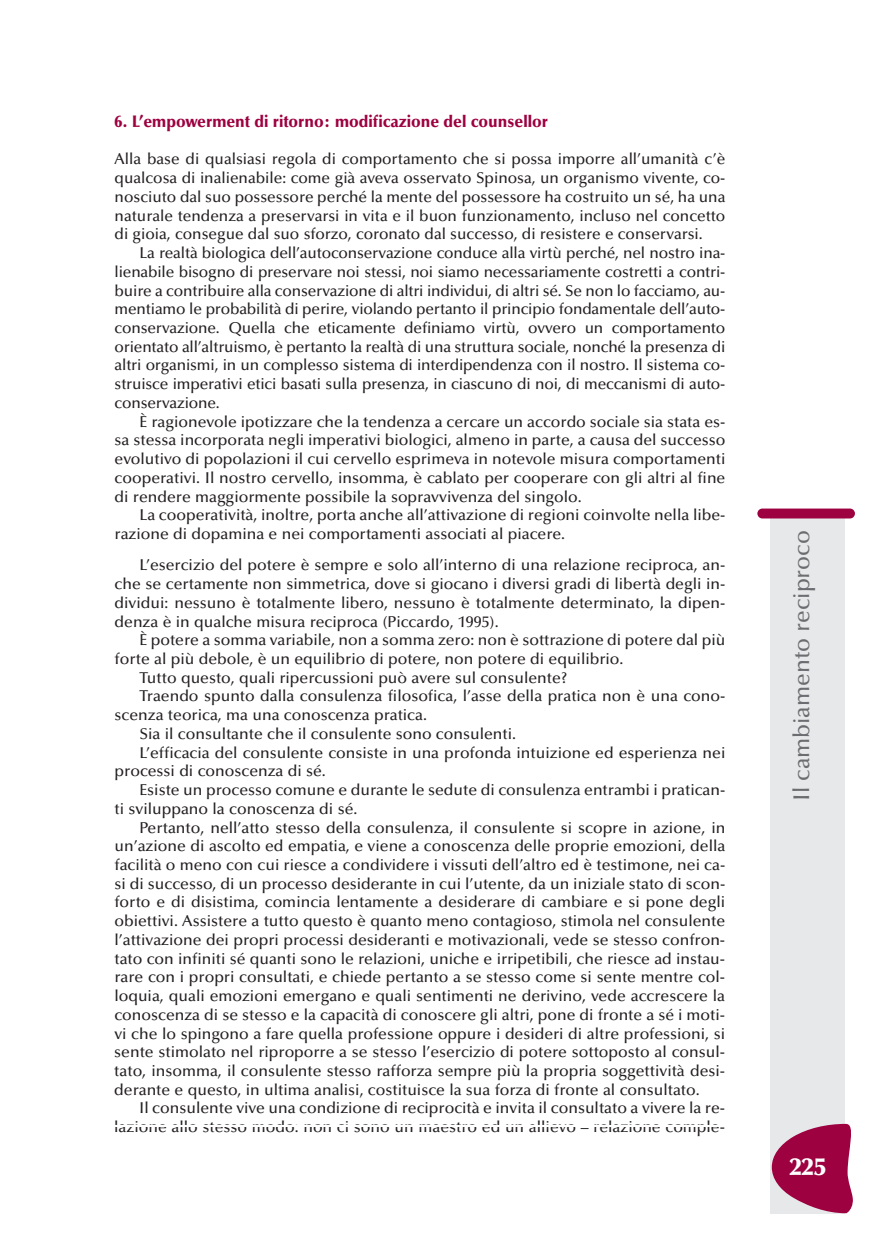
<style>
.page{position:relative;width:869px;height:1241px;background:#fff}
.page>*{position:absolute;margin:0;border:0;box-sizing:border-box;transform-origin:0 0}
.t1{font:900 24.5px "Optima";color:#fff}
.t2{font:500 22.75px "Optima";color:#6c6d70}
.t3{font:900 16.62px "Optima";color:#9d0140;scale:.95 1}
.t4{font:500 15.75px/18.7px "Optima";color:#231f20;text-align:justify}
</style>
<div class="page">
<div style="left:770px;top:516px;width:74px;height:697px;background:#e7e8e9"></div>
<div style="left:757px;top:508px;width:97px;height:10px;background:#9d0140;border-radius:5px"></div>
<svg style="left:771px;top:1123px;width:82px;height:89px"></svg>
<p class="t3" style="left:115px;top:114px;width:457px">6. L’empowerment di ritorno: modificazione del counsellor</p>
<p class="t4" style="left:115px;top:151px;width:612px">Alla base di qualsiasi regola di comportamento che si possa imporre all’umanità c’è qualcosa di inalienabile: come già aveva osservato Spinosa, un organismo vivente, co&shy;nosciuto dal suo possessore perché la mente del possessore ha costruito un sé, ha una naturale tendenza a preservarsi in vita e il buon funzionamento, incluso nel concetto di gioia, consegue dal suo sforzo, coronato dal successo, di resistere e conservarsi.</p>
<p class="t4" style="left:115px;top:245px;width:612px;text-indent:25px">La realtà biologica dell’autoconservazione conduce alla virtù perché, nel nostro ina&shy;lienabile bisogno di preservare noi stessi, noi siamo necessariamente costretti a contri&shy;buire a contribuire alla conservazione di altri individui, di altri sé. Se non lo facciamo, au&shy;mentiamo le probabilità di perire, violando pertanto il principio fondamentale dell’auto&shy;conservazione. Quella che eticamente definiamo virtù, ovvero un comportamento orientato all’altruismo, è pertanto la realtà di una struttura sociale, nonché la presenza di altri organismi, in un complesso sistema di interdipendenza con il nostro. Il sistema co&shy;struisce imperativi etici basati sulla presenza, in ciascuno di noi, di meccanismi di auto&shy;conservazione.</p>
<p class="t4" style="left:115px;top:413px;width:612px;text-indent:25px">È ragionevole ipotizzare che la tendenza a cercare un accordo sociale sia stata es&shy;sa stessa incorporata negli imperativi biologici, almeno in parte, a causa del successo evolutivo di popolazioni il cui cervello esprimeva in notevole misura comportamenti cooperativi. Il nostro cervello, insomma, è cablato per cooperare con gli altri al fine di rendere maggiormente possibile la sopravvivenza del singolo.</p>
<p class="t4" style="left:115px;top:507px;width:612px;text-indent:25px">La cooperatività, inoltre, porta anche all’attivazione di regioni coinvolte nella libe&shy;razione di dopamina e nei comportamenti associati al piacere.</p>
<p class="t4" style="left:115px;top:557px;width:612px;text-indent:25px">L’esercizio del potere è sempre e solo all’interno di una relazione reciproca, an&shy;che se certamente non simmetrica, dove si giocano i diversi gradi di libertà degli in&shy;dividui: nessuno è totalmente libero, nessuno è totalmente determinato, la dipen&shy;denza è in qualche misura reciproca (Piccardo, 1995).</p>
<p class="t4" style="left:139px;top:632px;width:587px">È potere a somma variabile, non a somma zero: non è sottrazione di potere dal più</p>
<p class="t4" style="left:115px;top:650px;width:510px">forte al più debole, è un equilibrio di potere, non potere di equilibrio.</p>
<p class="t4" style="left:139px;top:669px;width:430px">Tutto questo, quali ripercussioni può avere sul consulente?</p>
<p class="t4" style="left:139px;top:688px;width:587px">Traendo spunto dalla consulenza filosofica, l’asse della pratica non è una cono-</p>
<p class="t4" style="left:114px;top:707px;width:314px">scenza teorica, ma una conoscenza pratica.</p>
<p class="t4" style="left:139px;top:725px;width:378px">Sia il consultante che il consulente sono consulenti.</p>
<p class="t4" style="left:139px;top:744px;width:587px">L’efficacia del consulente consiste in una profonda intuizione ed esperienza nei</p>
<p class="t4" style="left:114px;top:763px;width:213px">processi di conoscenza di sé.</p>
<p class="t4" style="left:139px;top:781px;width:587px">Esiste un processo comune e durante le sedute di consulenza entrambi i pratican-</p>
<p class="t4" style="left:114px;top:800px;width:244px">ti sviluppano la conoscenza di sé.</p>
<p class="t4" style="left:139px;top:819px;width:587px">Pertanto, nell’atto stesso della consulenza, il consulente si scopre in azione, in</p>
<p class="t4" style="left:114px;top:838px;width:612px">un’azione di ascolto ed empatia, e viene a conoscenza delle proprie emozioni, della</p>
<p class="t4" style="left:114px;top:856px;width:612px">facilità o meno con cui riesce a condividere i vissuti dell’altro ed è testimone, nei ca-</p>
<p class="t4" style="left:114px;top:875px;width:612px">si di successo, di un processo desiderante in cui l’utente, da un iniziale stato di scon-</p>
<p class="t4" style="left:114px;top:894px;width:612px">forto e di disistima, comincia lentamente a desiderare di cambiare e si pone degli</p>
<p class="t4" style="left:114px;top:912px;width:612px">obiettivi. Assistere a tutto questo è quanto meno contagioso, stimola nel consulente</p>
<p class="t4" style="left:114px;top:931px;width:612px">l’attivazione dei propri processi desideranti e motivazionali, vede se stesso confron-</p>
<p class="t4" style="left:114px;top:950px;width:612px">tato con infiniti sé quanti sono le relazioni, uniche e irripetibili, che riesce ad instau-</p>
<p class="t4" style="left:114px;top:969px;width:612px">rare con i propri consultati, e chiede pertanto a se stesso come si sente mentre col-</p>
<p class="t4" style="left:114px;top:987px;width:612px">loquia, quali emozioni emergano e quali sentimenti ne derivino, vede accrescere la</p>
<p class="t4" style="left:114px;top:1006px;width:612px">conoscenza di se stesso e la capacità di conoscere gli altri, pone di fronte a sé i moti-</p>
<p class="t4" style="left:114px;top:1025px;width:612px">vi che lo spingono a fare quella professione oppure i desideri di altre professioni, si</p>
<p class="t4" style="left:114px;top:1044px;width:612px">sente stimolato nel riproporre a se stesso l’esercizio di potere sottoposto al consul-</p>
<p class="t4" style="left:114px;top:1062px;width:612px">tato, insomma, il consulente stesso rafforza sempre più la propria soggettività desi-</p>
<p class="t4" style="left:114px;top:1081px;width:586px">derante e questo, in ultima analisi, costituisce la sua forza di fronte al consultato.</p>
<p class="t4" style="left:139px;top:1100px;width:587px">Il consulente vive una condizione di reciprocità e invita il consultato a vivere la re-</p>
<p class="t4" style="left:114px;top:1118px;width:612px">lazione allo stesso modo: non ci sono un maestro ed un allievo – relazione comple-</p>
<h2 class="t2" style="left:792px;top:800px;width:272px;rotate:-90deg">Il cambiamento reciproco</h2>
<h1 class="t1" style="left:789px;top:1156px;width:38px">225</h1>
</div>
